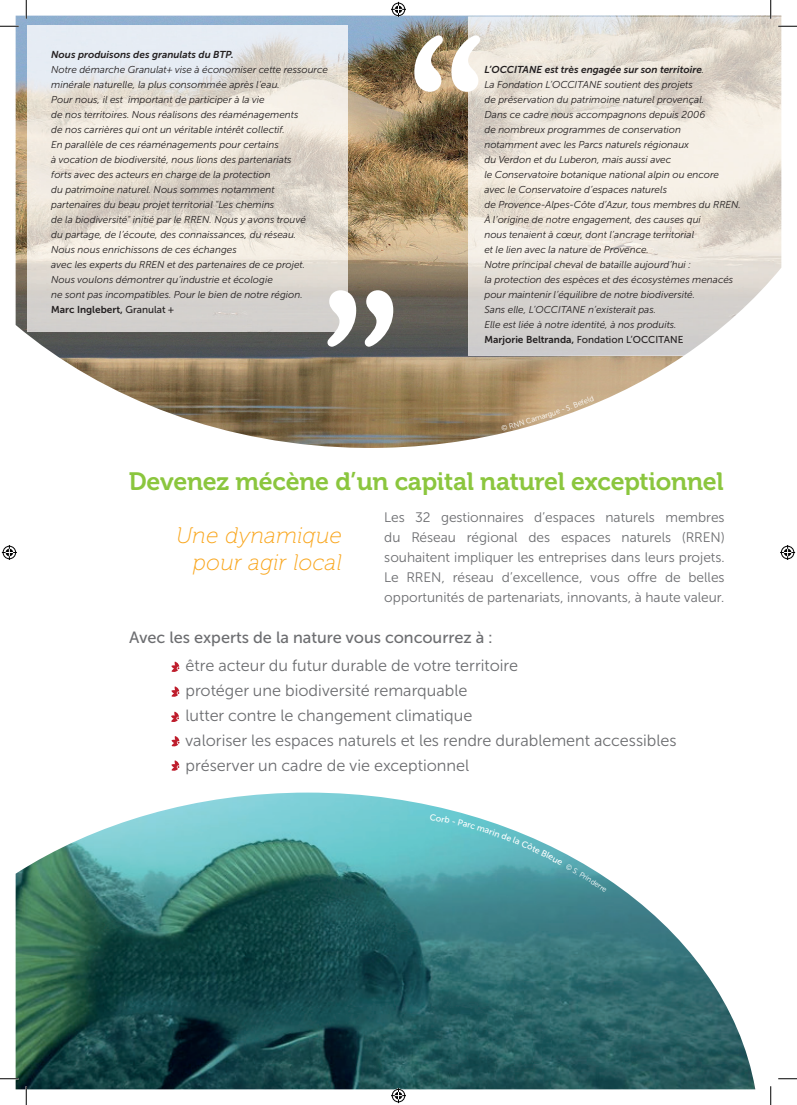
<style>
.page{position:relative;width:797px;height:1105px;background:#fff}
.page>*{position:absolute;margin:0;border:0;box-sizing:border-box;transform-origin:0 0}
.t1{font:250px "Barmeno";color:#fff}
.t2{font:25px "Museo 700";letter-spacing:-.01em;color:#8bc63e}
.t3{font:italic 22.5px/27.5px "Museo 100";letter-spacing:.02em;color:#f9a51b;text-align:right}
.t4{font:16.25px "Museo Sans Cyrl 300";color:#6c6d70}
.t5{font:16.25px "Museo Sans Cyrl 500";color:#6c6d70}
.t6{font:13.75px/20px "Museo Sans Cyrl 300";color:#6c6d70;text-align:justify}
.t7{font:italic 10px/15px "Museo Sans Cyrl 300";color:#231f20}
.t8{font:italic 10px "Museo Sans Cyrl 700";color:#231f20}
.t9{font:10px "Museo Sans Cyrl 500";color:#231f20}
.t10{font:10px "Museo Sans Cyrl 700";color:#231f20}
.t11{font:7.5px "Museo Sans Cyrl 300";color:#fff}
.s1{font-family:"Museo Sans Cyrl 500"}
.s2{font-family:"Museo Sans Cyrl 300"}
.s3{font-family:"Museo Sans Cyrl 700"}
</style>
<div class="page">
<img style="left:16px;top:16px;width:765px;height:432px">
<img style="left:16px;top:792px;width:739px;height:297px">
<img style="left:468px;top:17px;width:313px;height:339px">
<img style="left:27px;top:25px;width:321px;height:306px">
<svg style="left:171px;top:661px;width:9px;height:110px"></svg>
<svg style="left:0;top:25px;width:19px;height:2px"></svg>
<svg style="left:778px;top:25px;width:19px;height:2px"></svg>
<svg style="left:0;top:1078px;width:19px;height:1px"></svg>
<svg style="left:778px;top:1078px;width:19px;height:1px"></svg>
<svg style="left:25px;top:0;width:2px;height:19px"></svg>
<svg style="left:25px;top:1086px;width:2px;height:19px"></svg>
<svg style="left:770px;top:0;width:1px;height:19px"></svg>
<svg style="left:770px;top:1086px;width:1px;height:19px"></svg>
<svg style="left:391px;top:2px;width:15px;height:15px"></svg>
<svg style="left:391px;top:1088px;width:15px;height:15px"></svg>
<svg style="left:2px;top:545px;width:15px;height:15px"></svg>
<svg style="left:780px;top:545px;width:15px;height:15px"></svg>
<svg style="left:501px;top:404px;width:71px;height:27px"></svg>
<svg style="left:587px;top:395px;width:7px;height:7px"></svg>
<svg style="left:430px;top:813px;width:177px;height:79px"></svg>
<p class="t8" style="left:51px;top:49px;width:184px">Nous produisons des granulats du BTP.</p>
<p class="t7" style="left:51px;top:62px;width:278px">Notre démarche Granulat+ vise à économiser cette ressource minérale naturelle, la plus consommée après l’eau.<br>Pour nous, il est important de participer à la vie<br>de nos territoires. Nous réalisons des réaménagements<br>de nos carrières qui ont un véritable intérêt collectif.<br>En parallèle de ces réaménagements pour certains<br>à vocation de biodiversité, nous lions des partenariats<br>forts avec des acteurs en charge de la protection<br>du patrimoine naturel. Nous sommes notamment<br>partenaires du beau projet territorial "Les chemins<br>de la biodiversité" initié par le RREN. Nous y avons trouvé<br>du partage, de l’écoute, des connaissances, du réseau.<br>Nous nous enrichissons de ces échanges<br>avec les experts du RREN et des partenaires de ce projet.<br>Nous voulons démontrer qu’industrie et écologie<br>ne sont pas incompatibles. Pour le bien de notre région.</p>
<p class="t10" style="left:51px;top:304px;width:124px">Marc Inglebert, <span class="s1">Granulat +</span></p>
<h1 class="t1" style="left:410px;top:392px;width:101px;rotate:-180deg">“</h1>
<h1 class="t1" style="left:397px;top:-10px;width:101px">“</h1>
<p class="t8" style="left:484px;top:64px;width:221px">L’OCCITANE est très engagée sur son territoire<span class="s2">.</span></p>
<p class="t7" style="left:484px;top:77px;width:258px">La Fondation L’OCCITANE soutient des projets<br>de préservation du patrimoine naturel provençal.<br>Dans ce cadre nous accompagnons depuis 2006<br>de nombreux programmes de conservation<br>notamment avec les Parcs naturels régionaux<br>du Verdon et du Luberon, mais aussi avec<br>le Conservatoire botanique national alpin ou encore avec le Conservatoire d’espaces naturels<br>de Provence-Alpes-Côte d’Azur, tous membres du RREN.<br>À l’origine de notre engagement, des causes qui<br>nous tenaient à cœur, dont l’ancrage territorial<br>et le lien avec la nature de Provence.<br>Notre principal cheval de bataille aujourd’hui :<br>la protection des espèces et des écosystèmes menacés pour maintenir l’équilibre de notre biodiversité.<br>Sans elle, L’OCCITANE n’existerait pas.<br>Elle est liée à notre identité, à nos produits.</p>
<p class="t9" style="left:484px;top:334px;width:200px"><span class="s3">Marjorie Beltranda,</span> Fondation L’OCCITANE</p>
<p class="t11" style="left:572px;top:402px;width:17px;rotate:-21deg">Befe</p>
<h2 class="t2" style="left:129px;top:467px;width:596px">Devenez mécène d’un capital naturel exceptionnel</h2>
<p class="t6" style="left:384px;top:507px;width:342px">Les 32 gestionnaires d’espaces naturels membres du Réseau régional des espaces naturels (RREN) souhaitent impliquer les entreprises dans leurs projets.<br>Le RREN, réseau d’excellence, vous offre de belles opportunités de partenariats, innovants, à haute valeur.</p>
<h3 class="t3" style="left:176px;top:522px;width:167px">Une dynamique pour agir local</h3>
<h3 class="t5" style="left:129px;top:628px;width:365px">Avec les experts de la nature vous concourrez à :</h3>
<h3 class="t4" style="left:174px;top:657px;width:345px">• être acteur du futur durable de votre territoire</h3>
<h3 class="t4" style="left:174px;top:682px;width:295px">• protéger une biodiversité remarquable</h3>
<h3 class="t4" style="left:174px;top:707px;width:300px">• lutter contre le changement climatique</h3>
<h3 class="t4" style="left:174px;top:732px;width:504px">• valoriser les espaces naturels et les rendre durablement accessibles</h3>
<h3 class="t4" style="left:174px;top:757px;width:296px">• préserver un cadre de vie exceptionnel</h3>
</div>
